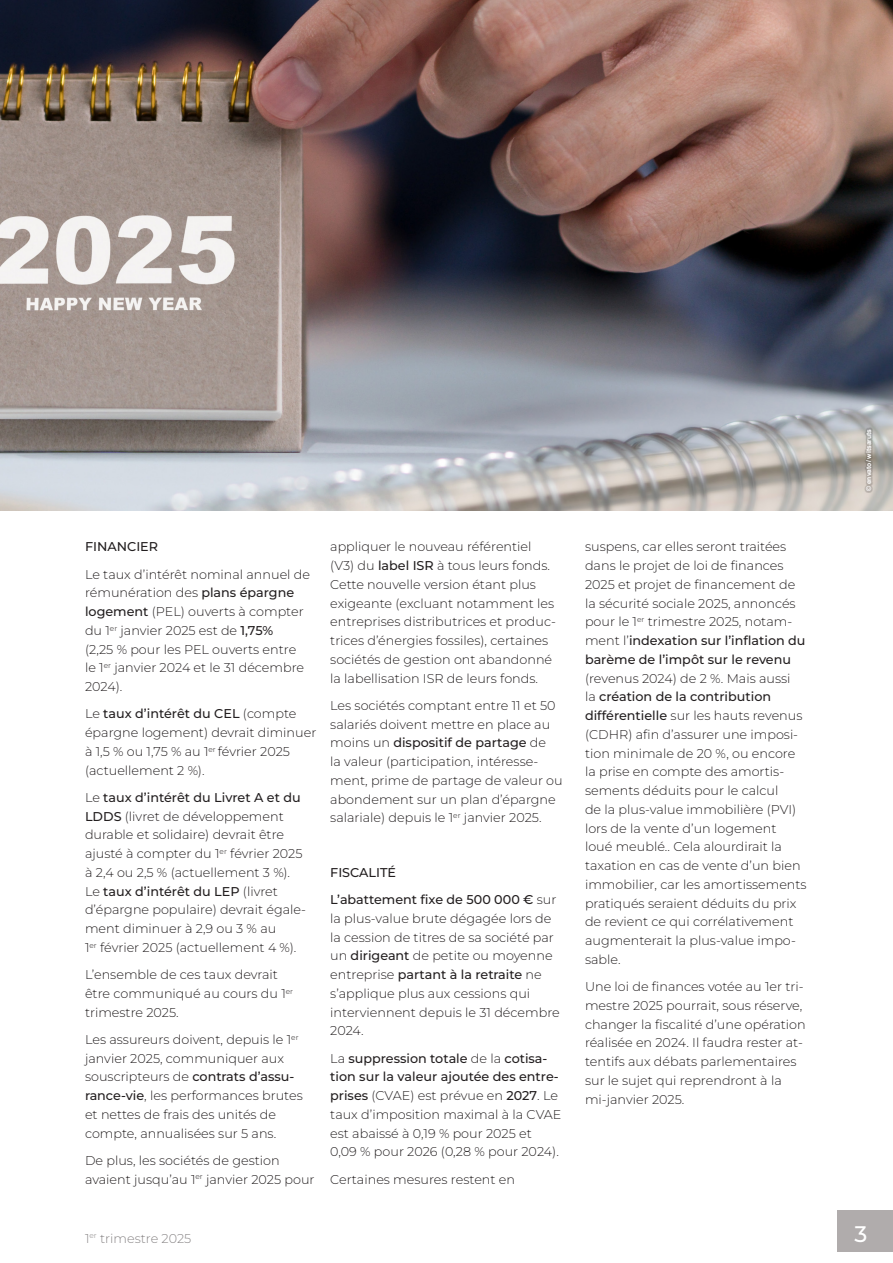
<style>
.page{position:relative;width:893px;height:1263px;background:#fff}
.page>*{position:absolute;margin:0;border:0;box-sizing:border-box;transform-origin:0 0}
.t1{font:500 22.5px "Montserrat";color:#fff}
.texte{font:100 12.75px/18.8px "Montserrat";color:#231f20}
.texte-2{font:500 12.75px "Montserrat";color:#231f20}
.t2{font:100 12.75px "Montserrat";color:#888586}
.PUCE_CARRE{font:700 6.75px "Arial";color:#fff}
.s1{font-weight:500}
</style>
<div class="page">
<div style="left:838px;top:1210px;width:55px;height:41px;background:#b0acac"></div>
<img style="left:0;top:0;width:893px;height:510px">
<div style="left:864px;top:427px;width:9px;height:66px;background:#231f20;opacity:.21"></div>
<p class="texte-2" style="left:85px;top:538px;width:75px">FINANCIER</p>
<p class="texte" style="left:85px;top:564px;width:227px">Le taux d’intérêt nominal annuel de rémunération des <span class="s1">plans épargne logement</span> (PEL) ouverts à compter du 1<sup>er</sup> janvier 2025 est de <span class="s1">1,75%<br></span>(2,25 % pour les PEL ouverts entre le 1<sup>er</sup> janvier 2024 et le 31 décembre<br>2024).</p>
<p class="texte" style="left:85px;top:704px;width:233px">Le <span class="s1">taux d’intérêt du CEL</span> (compte épargne logement) devrait diminuer à 1,5 % ou 1,75 % au 1<sup>er</sup> février 2025 (actuellement 2 %).</p>
<p class="texte" style="left:85px;top:788px;width:223px">Le <span class="s1">taux d’intérêt du Livret A et du LDDS</span> (livret de développement durable et solidaire) devrait être ajusté à compter du 1<sup>er</sup> février 2025 à 2,4 ou 2,5 % (actuellement 3 %).<br>Le <span class="s1">taux d’intérêt du LEP</span> (livret d’épargne populaire) devrait égale&shy;ment diminuer à 2,9 ou 3 % au<br>1<sup>er</sup> février 2025 (actuellement 4 %).</p>
<p class="texte" style="left:85px;top:965px;width:210px">L’ensemble de ces taux devrait être communiqué au cours du 1<sup>er </sup>trimestre 2025.</p>
<p class="texte" style="left:85px;top:1030px;width:219px">Les assureurs doivent, depuis le 1<sup>er </sup>janvier 2025, communiquer aux souscripteurs de <span class="s1">contrats d’assu&shy;rance-vie</span>, les performances brutes et nettes de frais des unités de compte, annualisées sur 5 ans.</p>
<p class="texte" style="left:85px;top:1151px;width:231px">De plus, les sociétés de gestion avaient jusqu’au 1<sup>er</sup> janvier 2025 pour</p>
<p class="texte" style="left:330px;top:537px;width:227px">appliquer le nouveau référentiel (V3) du <span class="s1">label ISR</span> à tous leurs fonds.<br>Cette nouvelle version étant plus exigeante (excluant notamment les entreprises distributrices et produc&shy;trices d’énergies fossiles), certaines sociétés de gestion ont abandonné la labellisation ISR de leurs fonds.</p>
<p class="texte" style="left:330px;top:696px;width:234px">Les sociétés comptant entre 11 et 50 salariés doivent mettre en place au moins un <span class="s1">dispositif de partage</span> de<br>la valeur (participation, intéresse&shy;ment, prime de partage de valeur ou abondement sur un plan d’épargne salariale) depuis le 1<sup>er</sup> janvier 2025.</p>
<p class="texte-2" style="left:330px;top:864px;width:67px">FISCALITÉ</p>
<p class="texte" style="left:330px;top:890px;width:231px"><span class="s1">L’abattement fixe de 500 000 €</span> sur la plus-value brute dégagée lors de la cession de titres de sa société par un <span class="s1">dirigeant</span> de petite ou moyenne entreprise <span class="s1">partant à la retraite</span> ne s’applique plus aux cessions qui interviennent depuis le 31 décembre<br>2024.</p>
<p class="texte" style="left:330px;top:1048px;width:233px">La <span class="s1">suppression totale</span> de la <span class="s1">cotisa&shy;tion sur la valeur ajoutée des entre&shy;prises</span> (CVAE) est prévue en <span class="s1">2027</span>. Le taux d’imposition maximal à la CVAE est abaissé à 0,19 % pour 2025 et 0,09 % pour 2026 (0,28 % pour 2024).</p>
<p class="texte" style="left:330px;top:1169px;width:186px">Certaines mesures restent en</p>
<p class="texte" style="left:585px;top:537px;width:223px">suspens, car elles seront traitées dans le projet de loi de finances<br>2025 et projet de financement de la sécurité sociale 2025, annoncés pour le 1<sup>er</sup> trimestre 2025, notam&shy;ment l’<span class="s1">indexation sur l’inflation du barème de l’impôt sur le revenu </span>(revenus 2024) de 2 %. Mais aussi<br>la <span class="s1">création de la contribution différentielle</span> sur les hauts revenus (CDHR) afin d’assurer une imposi&shy;tion minimale de 20 %, ou encore la prise en compte des amortis&shy;sements déduits pour le calcul<br>de la plus-value immobilière (PVI) lors de la vente d’un logement loué meublé.. Cela alourdirait la taxation en cas de vente d’un bien immobilier, car les amortissements pratiqués seraient déduits du prix de revient ce qui corrélativement augmenterait la plus-value impo&shy;sable.</p>
<p class="texte" style="left:585px;top:977px;width:222px">Une loi de finances votée au 1er tri&shy;mestre 2025 pourrait, sous réserve, changer la fiscalité d’une opération réalisée en 2024. Il faudra rester at&shy;tentifs aux débats parlementaires sur le sujet qui reprendront à la mi-janvier 2025.</p>
<p class="PUCE_CARRE" style="left:864px;top:491px;width:64px;rotate:-90deg">© envato/ witsaruts</p>
<p class="t2" style="left:85px;top:1229px;width:108px">1<sup>er</sup> trimestre 2025</p>
<h1 class="t1" style="left:855px;top:1219px;width:14px">3</h1>
</div>
